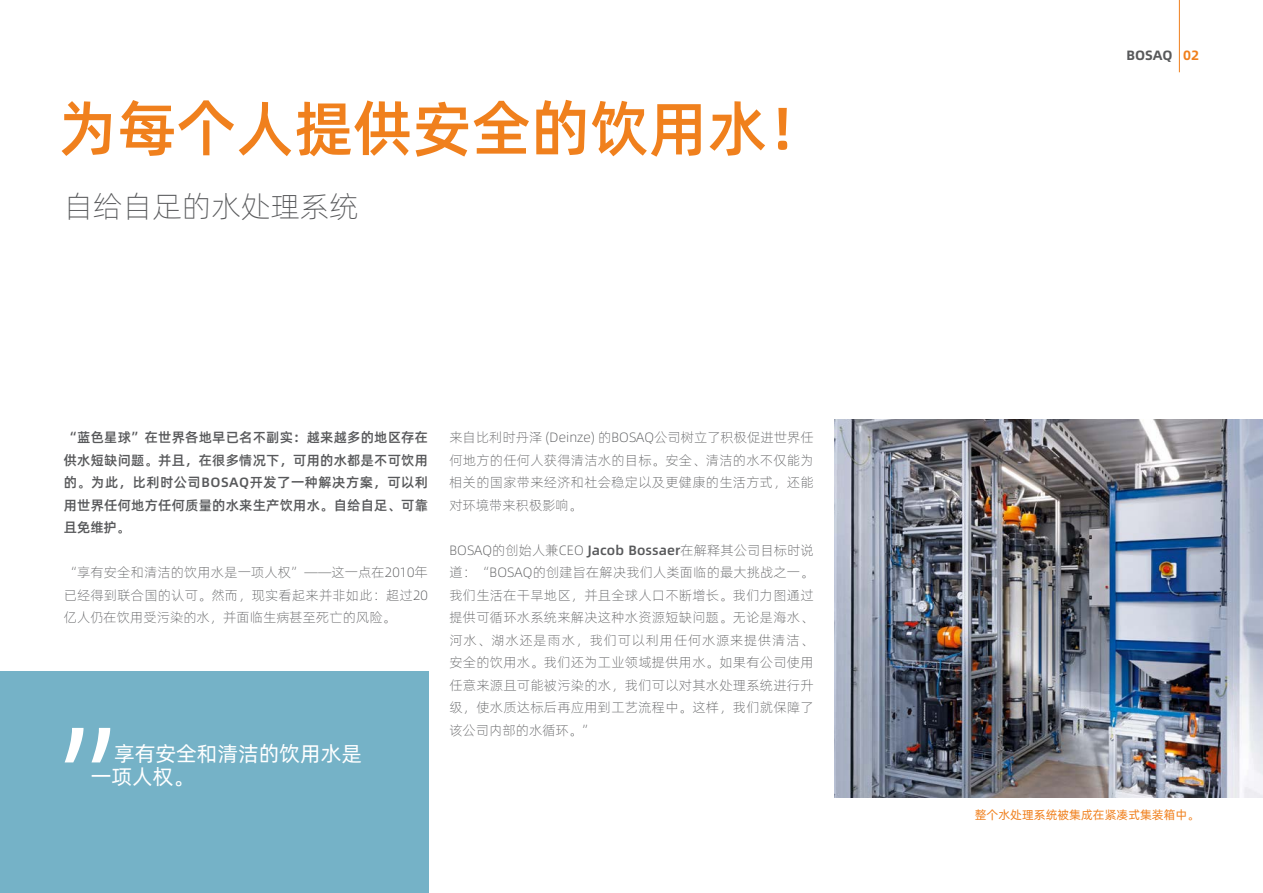
<style>
.page{position:relative;width:1263px;height:893px;background:#fff}
.page>*{position:absolute;margin:0;border:0;box-sizing:border-box;transform-origin:0 0}
.Headline{font:60px "Alibaba Pu Hui Ti M";color:#f0801d}
.Subheadline_Innensei{font:30px "Alibaba Pu Hui Ti L";color:#58595b}
.Zitat{font:21px/23.4px "Alibaba Pu Hui Ti R";color:#fff}
.Fließtext_9pt_versch{font:13.5px/22.5px "Alibaba Pu Hui Ti L";letter-spacing:.015em;color:#58595b;text-align:justify}
.Einleitung_9pt{font:13.5px/22.5px "Alibaba Pu Hui Ti M";letter-spacing:.015em;color:#58595b;text-align:justify}
.t1{font:13.5px "Alibaba Pu Hui Ti B";color:#58595b}
.Bildunterschrift_reb{font:12px "Alibaba Pu Hui Ti R";color:#f0801d}
.s1{font-family:"Alibaba Pu Hui Ti M"}
.s2{color:#f0801d}
</style>
<div class="page">
<img style="left:835px;top:420px;width:428px;height:378px">
<div style="left:0;top:672px;width:428px;height:221px;background:#75b2c7"></div>
<svg style="left:65px;top:728px;width:45px;height:34px"></svg>
<hr style="left:1179px;top:0;width:1px;height:72px;background:#f0801d">
<p class="Headline" style="left:58px;top:82px;width:769px">为每个人提供安全的饮用水！</p>
<p class="Subheadline_Innensei" style="left:64px;top:184px;width:297px">自给自足的水处理系统</p>
<p class="Einleitung_9pt" style="left:64px;top:425px;width:366px">“蓝色星球”在世界各地早已名不副实：越来越多的地区存在供水短缺问题。并且，在很多情况下，可用的水都是不可饮用的。为此，比利时公司BOSAQ开发了一种解决方案，可以利用世界任何地方任何质量的水来生产饮用水。自给自足、可靠且免维护。</p>
<p class="Fließtext_9pt_versch" style="left:64px;top:560px;width:366px">“享有安全和清洁的饮用水是一项人权”——这一点在2010年已经得到联合国的认可。然而，现实看起来并非如此：超过20亿人仍在饮用受污染的水，并面临生病甚至死亡的风险。</p>
<p class="Zitat" style="left:91px;top:740px;width:273px;text-indent:23px">享有安全和清洁的饮用水是一项人权。</p>
<p class="Fließtext_9pt_versch" style="left:449px;top:425px;width:366px">来自比利时丹泽 (Deinze) 的BOSAQ公司树立了积极促进世界任何地方的任何人获得清洁水的目标。安全、清洁的水不仅能为相关的国家带来经济和社会稳定以及更健康的生活方式，还能对环境带来积极影响。</p>
<p class="Fließtext_9pt_versch" style="left:449px;top:538px;width:366px">BOSAQ的创始人兼CEO <span class="s1">Jacob Bossaer</span>在解释其公司目标时说道：“BOSAQ的创建旨在解决我们人类面临的最大挑战之一。我们生活在干旱地区，并且全球人口不断增长。我们力图通过提供可循环水系统来解决这种水资源短缺问题。无论是海水、河水、湖水还是雨水，我们可以利用任何水源来提供清洁、安全的饮用水。我们还为工业领域提供用水。如果有公司使用任意来源且可能被污染的水，我们可以对其水处理系统进行升级，使水质达标后再应用到工艺流程中。这样，我们就保障了该公司内部的水循环。”</p>
<p class="t1" style="left:1126px;top:44px;width:74px">BOSAQ <span class="s2">02</span></p>
<p class="Bildunterschrift_reb" style="left:975px;top:806px;width:226px">整个水处理系统被集成在紧凑式集装箱中。</p>
</div>
